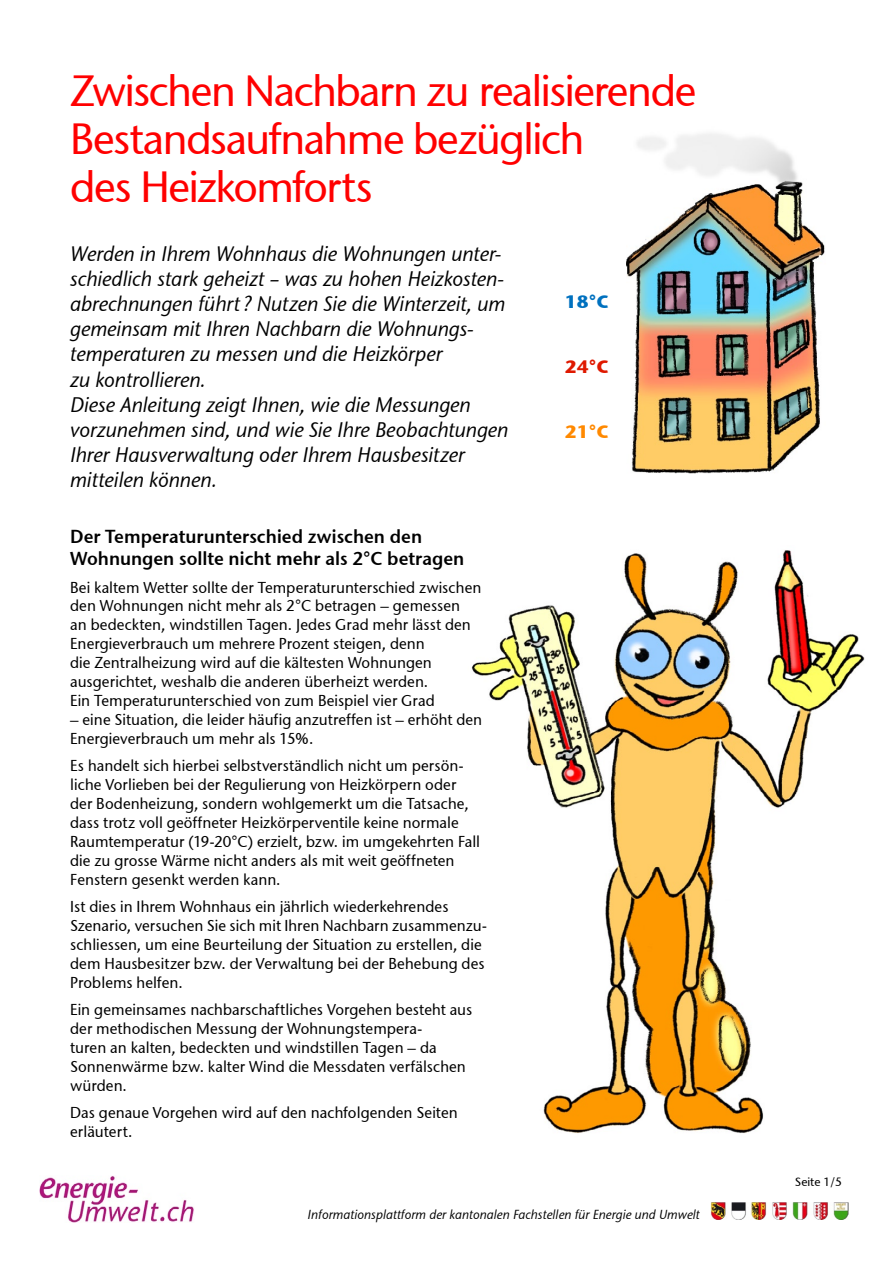
<style>
.page{position:relative;width:893px;height:1263px;background:#fff}
.page>*{position:absolute;margin:0;border:0;box-sizing:border-box;transform-origin:0 0}
.t1{font:43.5px/48px "Stone Sans ITCTT Medium";letter-spacing:-.035em;color:#f00}
.t2{font:italic 21px/25.2px "Stone Sans ITCTT Medium";letter-spacing:-.005em;color:#000;scale:.95 1}
.t3{font:18.75px/22.5px "Stone Sans Sem ITCTT Semi";letter-spacing:-.005em;color:#000;scale:.95 1}
.t4{font:18px "Stone Sans ITCTT Bold";color:#0071bf}
.t5{font:18px "Stone Sans ITCTT Bold";color:#df1900}
.t6{font:18px "Stone Sans ITCTT Bold";color:#ff8900}
.t7{font:15.75px/18.9px "Stone Sans ITCTT Medium";letter-spacing:.005em;color:#000;scale:.95 1}
.t8{font:italic 13.05px "Stone Sans ITCTT Medium";color:#000;scale:.95 1}
.t9{font:12px "Stone Sans ITCTT Medium";color:#000}
</style>
<div class="page">
<img style="left:710px;top:1202px;width:139px;height:18px">
<img style="left:627px;top:133px;width:198px;height:341px">
<img style="left:471px;top:550px;width:394px;height:583px">
<img style="left:40px;top:1176px;width:154px;height:46px">
<h1 class="t1" style="left:70px;top:66px;width:628px">Zwischen Nachbarn zu realisierende<br>Bestandsaufnahme bezüglich<br>des Heizkomforts</h1>
<p class="t2" style="left:70px;top:241px;width:463px">Werden in Ihrem Wohnhaus die Wohnungen unter&shy;schiedlich stark geheizt – was zu hohen Heizkosten&shy;abrechnungen führt ? Nutzen Sie die Winterzeit, um gemeinsam mit Ihren Nachbarn die Wohnungs&shy;temperaturen zu messen und die Heizkörper<br>zu kontrollieren.<br>Diese Anleitung zeigt Ihnen, wie die Messungen vorzunehmen sind, und wie Sie Ihre Beobachtungen Ihrer Hausverwaltung oder Ihrem Hausbesitzer mitteilen können.</p>
<p class="t3" style="left:70px;top:523px;width:416px">Der Temperaturunterschied zwischen den<br>Wohnungen sollte nicht mehr als 2°C betragen</p>
<p class="t7" style="left:70px;top:578px;width:434px">Bei kaltem Wetter sollte der Temperaturunterschied zwischen den Wohnungen nicht mehr als 2°C betragen – gemessen<br>an bedeckten, windstillen Tagen. Jedes Grad mehr lässt den Energieverbrauch um mehrere Prozent steigen, denn<br>die Zentralheizung wird auf die kältesten Wohnungen ausgerichtet, weshalb die anderen überheizt werden.<br>Ein Temperaturunterschied von zum Beispiel vier Grad</p>
<p class="t7" style="left:70px;top:710px;width:435px">– eine Situation, die leider häufig anzutreffen ist – erhöht den<br>Energieverbrauch um mehr als 15%.</p>
<p class="t7" style="left:70px;top:756px;width:433px">Es handelt sich hierbei selbstverständlich nicht um persön&shy;liche Vorlieben bei der Regulierung von Heizkörpern oder der Bodenheizung, sondern wohlgemerkt um die Tatsache, dass trotz voll geöffneter Heizkörperventile keine normale Raumtemperatur (19-20°C) erzielt, bzw. im umgekehrten Fall die zu grosse Wärme nicht anders als mit weit geöffneten Fenstern gesenkt werden kann.</p>
<p class="t7" style="left:70px;top:897px;width:440px">Ist dies in Ihrem Wohnhaus ein jährlich wiederkehrendes Szenario, versuchen Sie sich mit Ihren Nachbarn zusammenzu&shy;schliessen, um eine Beurteilung der Situation zu erstellen, die dem Hausbesitzer bzw. der Verwaltung bei der Behebung des Problems helfen.</p>
<p class="t7" style="left:70px;top:1000px;width:425px">Ein gemeinsames nachbarschaftliches Vorgehen besteht aus der methodischen Messung der Wohnungstempera-<br>turen an kalten, bedeckten und windstillen Tagen – da Sonnenwärme bzw. kalter Wind die Messdaten verfälschen würden.</p>
<p class="t7" style="left:70px;top:1103px;width:409px">Das genaue Vorgehen wird auf den nachfolgenden Seiten erläutert.</p>
<p class="t4" style="left:565px;top:286px;width:45px">18°C</p>
<p class="t5" style="left:565px;top:351px;width:45px">24°C</p>
<p class="t6" style="left:565px;top:416px;width:45px">21°C</p>
<p class="t8" style="left:308px;top:1206px;width:414px">Informationsplattform der kantonalen Fachstellen für Energie und Umwelt</p>
<p class="t9" style="left:795px;top:1175px;width:49px">Seite 1/5</p>
</div>
